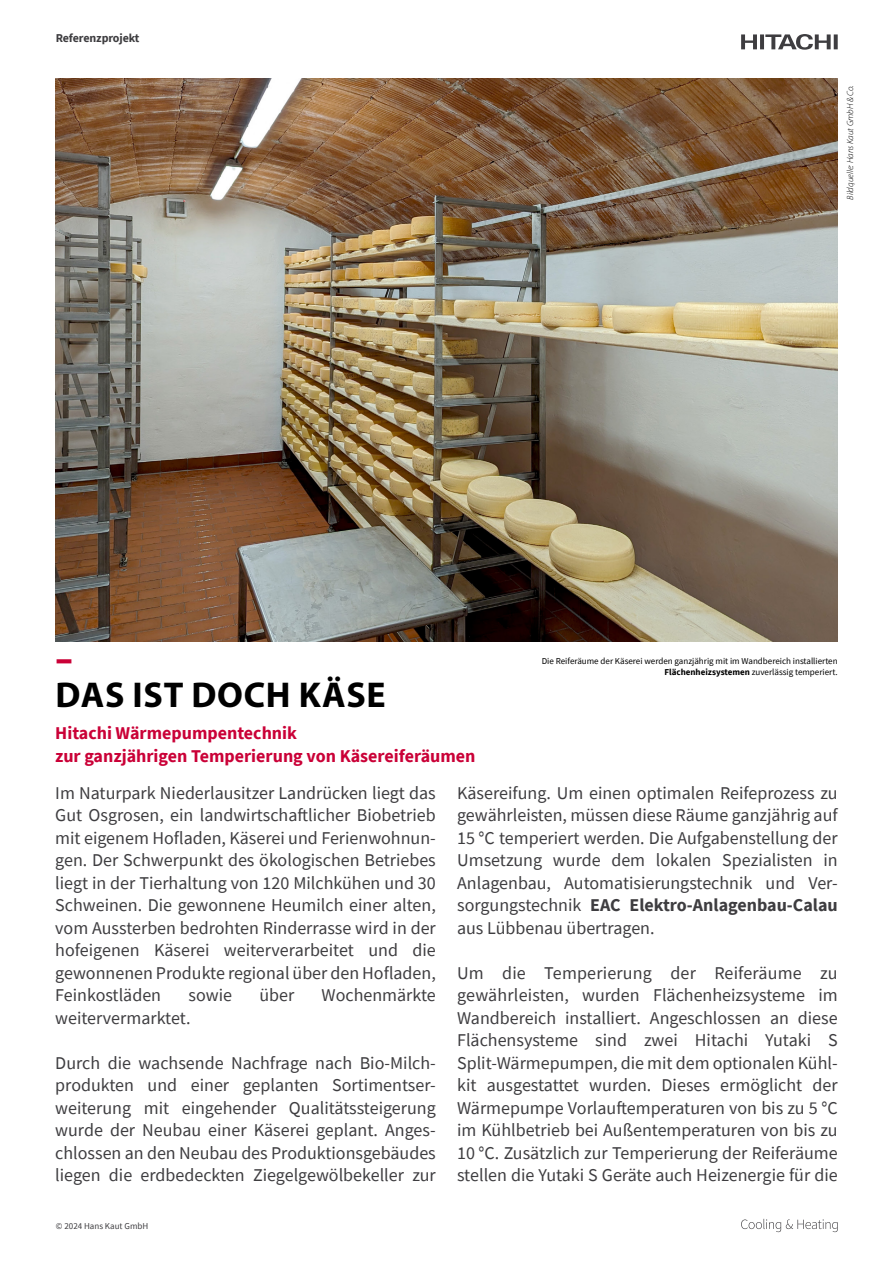
<style>
.page{position:relative;width:893px;height:1263px;background:#fff}
.page>*{position:absolute;margin:0;border:0;box-sizing:border-box;transform-origin:0 0}
.t1{font:700 37.5px "Source Sans Pro";color:#ca0037}
.t2{font:700 36px "Myriad Pro";letter-spacing:.02em;color:#000}
.t3{font:18px/22.5px "Source Sans Pro";color:#3e3d40;text-align:justify}
.t4{font:700 18px/22.5px "Source Sans Pro";color:#ca0037}
.t5{font:700 12px "Source Sans Pro";letter-spacing:-.01em;color:#3e3d40}
.t6{font:9px/11.2px "Source Sans Pro";color:#000;text-align:right}
.t7{font:italic 300 9px "Myriad Pro";color:#000}
.t8{font:9px "Source Sans Pro";color:#3e3d40}
.s1{font-weight:700}
</style>
<div class="page">
<img style="left:55px;top:79px;width:783px;height:562px">
<svg style="left:741px;top:34px;width:97px;height:16px"></svg>
<svg style="left:741px;top:1219px;width:97px;height:13px"></svg>
<p class="t5" style="left:56px;top:30px;width:85px">Referenzprojekt</p>
<p class="t7" style="left:845px;top:200px;width:116px;rotate:-90deg">Bildquelle: Hans Kaut GmbH &amp; Co.</p>
<h1 class="t1" style="left:55px;top:633px;width:19px">–</h1>
<h2 class="t2" style="left:56px;top:672px;width:332px">DAS IST DOCH KÄSE</h2>
<p class="t6" style="left:542px;top:655px;width:297px">Die Reiferäume der Käserei werden ganzjährig mit im Wandbereich installierten<br><span class="s1">Flächenheizsystemen</span> zuverlässig temperiert.</p>
<p class="t4" style="left:55px;top:721px;width:422px">Hitachi Wärmepumpentechnik<br>zur ganzjährigen Temperierung von Käsereiferäumen</p>
<p class="t3" style="left:457px;top:781px;width:382px">Käsereifung. Um einen optimalen Reifeprozess zu gewährleisten, müssen diese Räume ganzjährig auf 15 °C temperiert werden. Die Aufgabenstellung der Umsetzung wurde dem lokalen Spezialisten in Anlagenbau, Automatisierungstechnik und Ver&shy;sorgungstechnik <span class="s1">EAC Elektro-Anlagenbau-Calau </span>aus Lübbenau übertragen.</p>
<p class="t3" style="left:457px;top:961px;width:382px">Um die Temperierung der Reiferäume zu gewährleisten, wurden Flächenheizsysteme im Wandbereich installiert. Angeschlossen an diese Flächensysteme sind zwei Hitachi Yutaki S Split-Wärmepumpen, die mit dem optionalen Kühl&shy;kit ausgestattet wurden. Dieses ermöglicht der Wärmepumpe Vorlauftemperaturen von bis zu 5 °C im Kühlbetrieb bei Außentemperaturen von bis zu 10 °C. Zusätzlich zur Temperierung der Reiferäume stellen die Yutaki S Geräte auch Heizenergie für die</p>
<p class="t3" style="left:55px;top:781px;width:382px">Im Naturpark Niederlausitzer Landrücken liegt das Gut Osgrosen, ein landwirtschaftlicher Biobetrieb mit eigenem Hofladen, Käserei und Ferienwohnun&shy;gen. Der Schwerpunkt des ökologischen Betriebes liegt in der Tierhaltung von 120 Milchkühen und 30<br>Schweinen. Die gewonnene Heumilch einer alten, vom Aussterben bedrohten Rinderrasse wird in der hofeigenen Käserei weiterverarbeitet und die gewonnenen Produkte regional über den Hofladen, Feinkostläden</p>
<p class="t3" style="left:188px;top:984px;width:45px">sowie</p>
<p class="t3" style="left:259px;top:984px;width:36px">über</p>
<p class="t3" style="left:322px;top:984px;width:116px">Wochenmärkte</p>
<p class="t3" style="left:55px;top:1006px;width:137px">weitervermarktet.</p>
<p class="t3" style="left:55px;top:1051px;width:382px">Durch die wachsende Nachfrage nach Bio-Milch&shy;produkten und einer geplanten Sortimentser&shy;weiterung mit eingehender Qualitätssteigerung wurde der Neubau einer Käserei geplant. Anges&shy;chlossen an den Neubau des Produktionsgebäudes liegen die erdbedeckten Ziegelgewölbekeller zur</p>
<p class="t8" style="left:56px;top:1220px;width:94px">© 2024 Hans Kaut GmbH</p>
</div>
